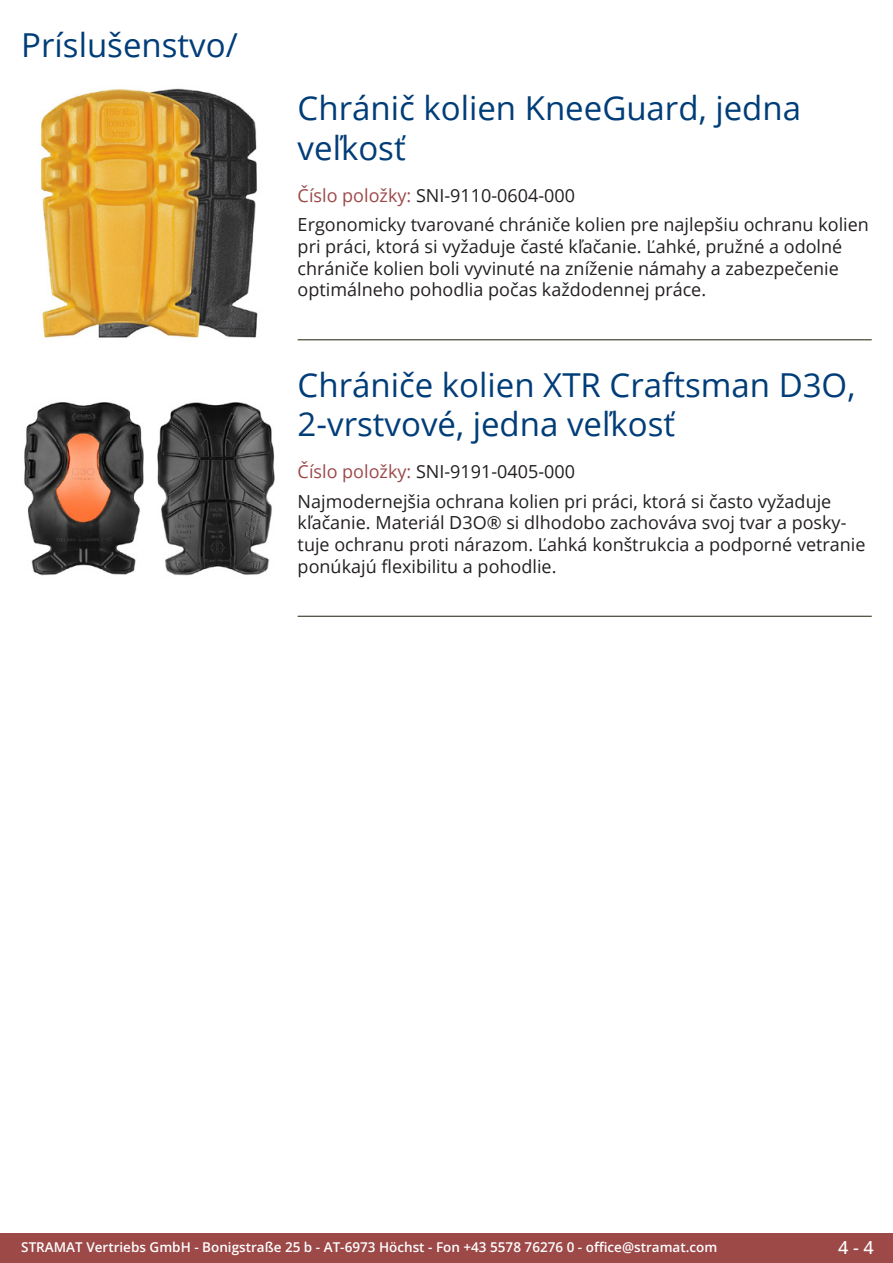
<style>
.page{position:relative;width:893px;height:1263px;background:#fff}
.page>*{position:absolute;margin:0;border:0;box-sizing:border-box;transform-origin:0 0}
.Produkttitel{font:33px/39.6px "Open Sans";color:#003d78}
.RastTitel{font:33px "Open Sans";color:#003d78}
.Beschreibung_Text{font:18px/21.6px "Open Sans";color:#231f20}
.TechDaten_Überschrif{font:18px "Open Sans";color:#231f20}
.t1{font:500 18px "Open Sans";color:#fff}
.t2{font:600 13.5px "Open Sans";color:#fff}
.s1{color:#9c4948}
</style>
<div class="page">
<div style="left:0;top:1233px;width:893px;height:30px;background:#9c4948"></div>
<hr style="left:298px;top:340px;width:574px;height:1px;background:#201d08">
<hr style="left:298px;top:616px;width:574px;height:1px;background:#201d08">
<img style="left:40px;top:88px;width:218px;height:251px">
<img style="left:24px;top:402px;width:251px;height:174px">
<p class="RastTitel" style="left:21px;top:22px;width:218px">Príslušenstvo/</p>
<p class="Produkttitel" style="left:298px;top:88px;width:505px">Chránič kolien KneeGuard, jedna veľkosť</p>
<p class="TechDaten_Überschrif" style="left:298px;top:183px;width:279px"><span class="s1">Číslo položky:</span> SNI-9110-0604-000</p>
<p class="Beschreibung_Text" style="left:298px;top:214px;width:573px">Ergonomicky tvarované chrániče kolien pre najlepšiu ochranu kolien pri práci, ktorá si vyžaduje časté kľačanie. Ľahké, pružné a odolné chrániče kolien boli vyvinuté na zníženie námahy a zabezpečenie optimálneho pohodlia počas každodennej práce.</p>
<p class="Produkttitel" style="left:298px;top:364px;width:559px">Chrániče kolien XTR Craftsman D3O,<br>2-vrstvové, jedna veľkosť</p>
<p class="TechDaten_Überschrif" style="left:298px;top:459px;width:279px"><span class="s1">Číslo položky:</span> SNI-9191-0405-000</p>
<p class="Beschreibung_Text" style="left:298px;top:490px;width:569px">Najmodernejšia ochrana kolien pri práci, ktorá si často vyžaduje kľačanie. Materiál D3O® si dlhodobo zachováva svoj tvar a posky&shy;tuje ochranu proti nárazom. Ľahká konštrukcia a podporné vetranie ponúkajú flexibilitu a pohodlie.</p>
<p class="t2" style="left:21px;top:1238px;width:698px">STRAMAT Vertriebs GmbH - Bonigstraße 25 b - AT-6973 Höchst - Fon +43 5578 76276 0 - office@stramat.com</p>
<p class="t1" style="left:838px;top:1234px;width:37px">4 - 4</p>
</div>
